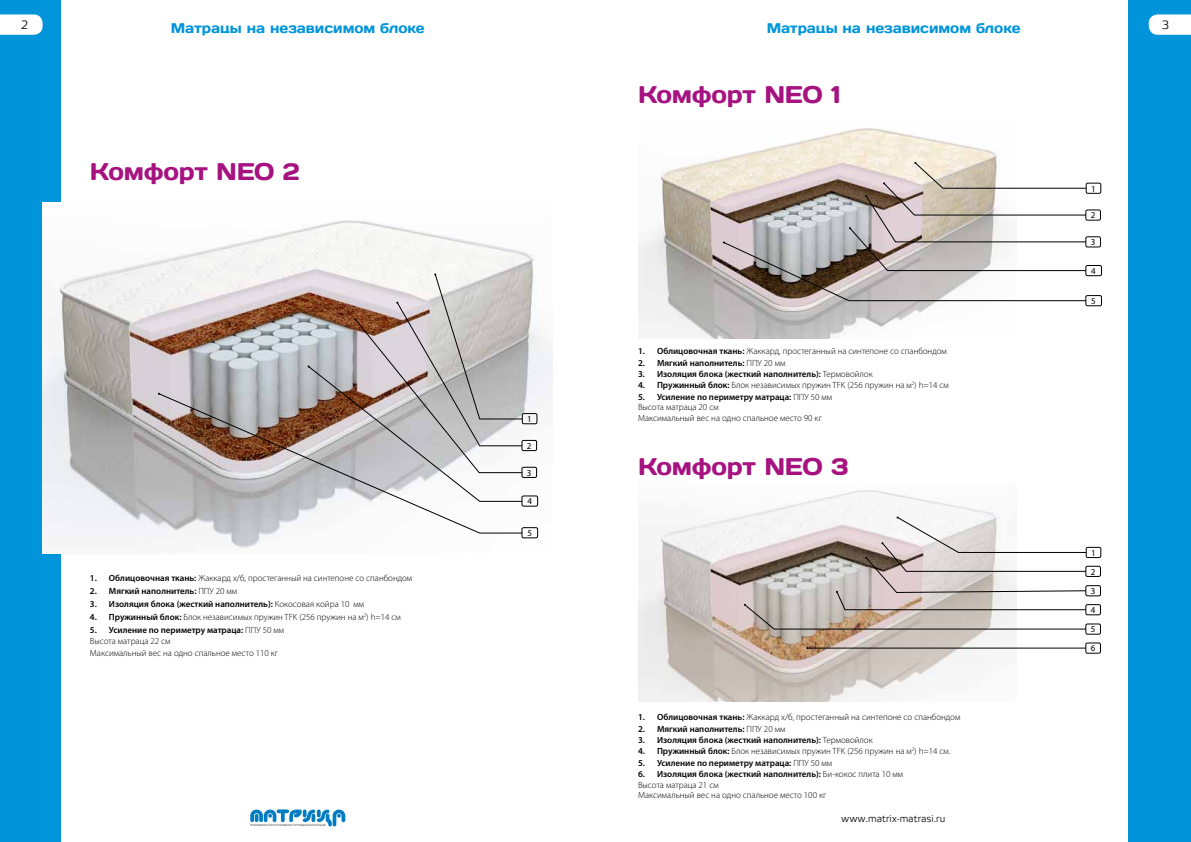
<style>
.page{position:relative;width:1191px;height:842px;background:#fff}
.page>*{position:absolute;margin:0;border:0;box-sizing:border-box;transform-origin:0 0}
.t1{font:24px "Days";letter-spacing:-.01em;color:#a61380}
.t2{font:14px "Days";letter-spacing:-.005em;color:#0095db}
.t3{font:12px "Elektra Light Pro";color:#000}
.t4{font:10px "Elektra Light Pro";color:#000}
.t5{font:300 9px/10.4px "Myriad Pro";color:#000}
.t6{font:600 9px "Myriad Pro";color:#000}
.t7{font:9px/19.2px "Myriad Pro";color:#000;text-align:justify}
.s1{font-weight:600}
.s2{font-weight:300}
</style>
<div class="page">
<div style="left:0;top:0;width:61px;height:842px;background:#0095db"></div>
<div style="left:1128px;top:0;width:63px;height:842px;background:#0095db"></div>
<svg style="left:0;top:14px;width:43px;height:21px"></svg>
<svg style="left:1148px;top:14px;width:43px;height:21px"></svg>
<svg style="left:250px;top:809px;width:95px;height:18px"></svg>
<img style="left:43px;top:202px;width:510px;height:351px">
<svg style="left:307px;top:273px;width:216px;height:120px;background:#c3bbb9"></svg>
<svg style="left:158px;top:393px;width:365px;height:140px"></svg>
<div style="left:522px;top:413px;width:15px;height:11px;border:1px solid #000;border-radius:2px"></div>
<div style="left:522px;top:440px;width:15px;height:11px;border:1px solid #000;border-radius:2px"></div>
<div style="left:522px;top:467px;width:15px;height:11px;border:1px solid #000;border-radius:2px"></div>
<div style="left:522px;top:496px;width:16px;height:10px;border:1px solid #000;border-radius:2px"></div>
<div style="left:522px;top:527px;width:16px;height:11px;border:1px solid #000;border-radius:2px"></div>
<img style="left:638px;top:490px;width:378px;height:211px">
<img style="left:638px;top:128px;width:378px;height:210px">
<svg style="left:744px;top:516px;width:342px;height:114px"></svg>
<hr style="left:807px;top:648px;width:279px;height:1px;background:#000">
<svg style="left:723px;top:162px;width:363px;height:139px"></svg>
<div style="left:1086px;top:547px;width:15px;height:11px;border:1px solid #000;border-radius:2px"></div>
<div style="left:1086px;top:183px;width:15px;height:11px;border:1px solid #000;border-radius:2px"></div>
<div style="left:1085px;top:566px;width:15px;height:11px;border:1px solid #000;border-radius:2px"></div>
<div style="left:1085px;top:585px;width:15px;height:11px;border:1px solid #000;border-radius:2px"></div>
<div style="left:1085px;top:604px;width:15px;height:11px;border:1px solid #000;border-radius:2px"></div>
<div style="left:1085px;top:624px;width:15px;height:10px;border:1px solid #000;border-radius:2px"></div>
<div style="left:1085px;top:643px;width:15px;height:10px;border:1px solid #000;border-radius:2px"></div>
<div style="left:1085px;top:210px;width:15px;height:10px;border:1px solid #000;border-radius:2px"></div>
<div style="left:1085px;top:237px;width:15px;height:10px;border:1px solid #000;border-radius:2px"></div>
<div style="left:1085px;top:265px;width:16px;height:11px;border:1px solid #000;border-radius:2px"></div>
<div style="left:1085px;top:295px;width:16px;height:11px;border:1px solid #000;border-radius:2px"></div>
<h3 class="t3" style="left:21px;top:18px;width:9px">2</h3>
<h3 class="t3" style="left:1161px;top:18px;width:9px">3</h3>
<h2 class="t2" style="left:171px;top:19px;width:255px">Матрацы на независимом блоке</h2>
<h2 class="t2" style="left:766px;top:19px;width:255px">Матрацы на независимом блоке</h2>
<h1 class="t1" style="left:90px;top:156px;width:211px">Комфорт NЕО 2</h1>
<p class="t5" style="left:90px;top:573px;width:324px"><span class="s1">1. Облицовочная ткань:</span> Жаккард х/б, простеганный на синтепоне со спанбондом</p>
<p class="t6" style="left:90px;top:585px;width:149px">2. Мягкий наполнитель: <span class="s2">ППУ 20 мм</span></p>
<p class="t6" style="left:90px;top:598px;width:276px">3. Изоляция блока (жесткий наполнитель): <span class="s2">Кокосовая койра 10 мм</span></p>
<p class="t5" style="left:90px;top:611px;width:312px"><span class="s1">4. Пружинный блок:</span> Блок независимых пружин TFK (256 пружин на м<sup>2</sup>) h=14 см</p>
<p class="t5" style="left:90px;top:624px;width:196px;line-height:11.8px"><span class="s1">5. Усиление по периметру матраца:</span> ППУ 50 мм<br>Высота матраца 22 см<br>Максимальный вес на одно спальное место 110 кг</p>
<p class="t7" style="left:527px;top:409px;width:6px">1</p>
<p class="t7" style="left:527px;top:436px;width:6px">2</p>
<p class="t7" style="left:527px;top:463px;width:6px">3</p>
<p class="t7" style="left:527px;top:492px;width:6px">4</p>
<p class="t7" style="left:527px;top:523px;width:6px">5</p>
<h1 class="t1" style="left:638px;top:79px;width:204px">Комфорт NЕО 1</h1>
<p class="t5" style="left:638px;top:346px;width:310px"><span class="s1">1. Облицовочная ткань:</span> Жаккард, простеганный на синтепоне со спанбондом</p>
<p class="t6" style="left:638px;top:357px;width:149px">2. Мягкий наполнитель: <span class="s2">ППУ 20 мм</span></p>
<p class="t6" style="left:638px;top:368px;width:236px">3. Изоляция блока (жесткий наполнитель): <span class="s2">Термовойлок</span></p>
<p class="t5" style="left:638px;top:380px;width:312px"><span class="s1">4. Пружинный блок:</span> Блок независимых пружин TFK (256 пружин на м<sup>2</sup>) h=14 см</p>
<p class="t5" style="left:638px;top:392px;width:196px"><span class="s1">5. Усиление по периметру матраца:</span> ППУ 50 мм<br>Высота матраца 20 см<br>Максимальный вес на одно спальное место 90 кг</p>
<h1 class="t1" style="left:638px;top:451px;width:212px">Комфорт NЕО 3</h1>
<p class="t5" style="left:638px;top:712px;width:324px"><span class="s1">1. Облицовочная ткань:</span> Жаккард х/б, простеганный на синтепоне со спанбондом</p>
<p class="t6" style="left:638px;top:723px;width:149px">2. Мягкий наполнитель: <span class="s2">ППУ 20 мм</span></p>
<p class="t6" style="left:638px;top:734px;width:236px">3. Изоляция блока (жесткий наполнитель): <span class="s2">Термовойлок</span></p>
<p class="t5" style="left:638px;top:746px;width:314px"><span class="s1">4. Пружинный блок:</span> Блок независимых пружин TFK (256 пружин на м<sup>2</sup>) h=14 см.</p>
<p class="t6" style="left:638px;top:757px;width:196px">5. Усиление по периметру матраца: <span class="s2">ППУ 50 мм</span></p>
<p class="t5" style="left:638px;top:769px;width:266px"><span class="s1">6. Изоляция блока (жесткий наполнитель):</span> Би-кокос плита 10 мм<br>Высота матраца 21 см<br>Максимальный вес на одно спальное место 100 кг</p>
<p class="t4" style="left:841px;top:813px;width:106px">www.matrix-matrasi.ru</p>
<p class="t7" style="left:1091px;top:179px;width:6px">1</p>
<p class="t7" style="left:1090px;top:206px;width:6px">2</p>
<p class="t7" style="left:1090px;top:232px;width:6px">3</p>
<p class="t7" style="left:1091px;top:261px;width:6px">4</p>
<p class="t7" style="left:1091px;top:291px;width:6px">5</p>
<p class="t7" style="left:1091px;top:543px;width:6px">1</p>
<p class="t7" style="left:1090px;top:562px;width:6px">2<br>3<br>4<br>5<br>6</p>
</div>
